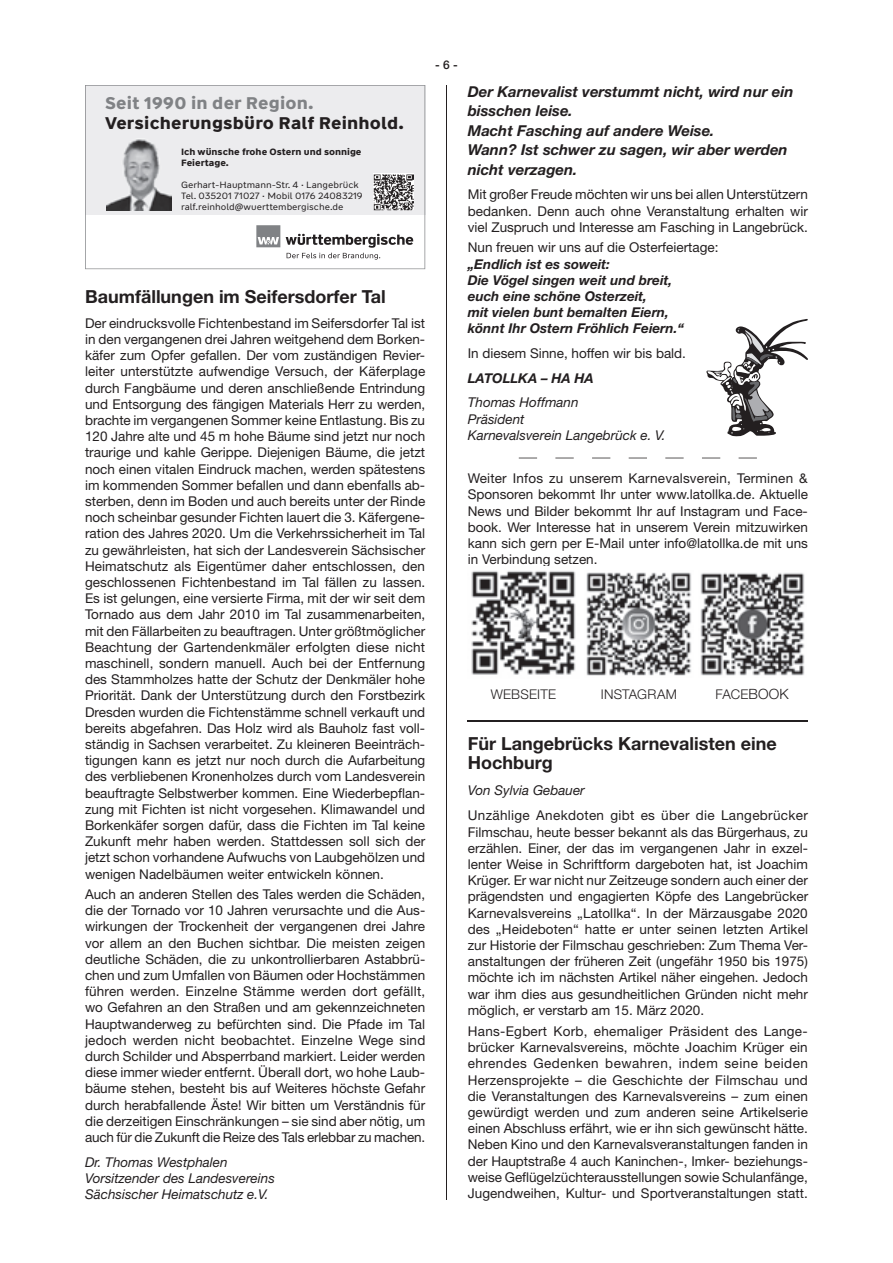
<style>
.page{position:relative;width:893px;height:1263px;background:#fff}
.page>*{position:absolute;margin:0;border:0;box-sizing:border-box;transform-origin:0 0}
.t1{font:700 18px/19.5px "Helvetica Neue";color:#231f20}
.t2{font:700 16.95px "WW Type";letter-spacing:.01em;color:#231f20;scale:1.09 1}
.t3{font:700 16.95px "WW Type";letter-spacing:.01em;color:#808285;scale:1.09 1}
.t4{font:italic 700 15px/19.5px "Helvetica Neue";color:#231f20}
.t5{font:13.5px/16.2px "Helvetica Neue";color:#231f20;text-align:justify}
.t6{font:italic 13.5px/16.2px "Helvetica Neue";color:#231f20}
.t7{font:italic 700 13.5px/16.2px "Helvetica Neue";color:#231f20}
.t8{font:300 13.35px "Helvetica Neue";letter-spacing:.02em;color:#231f20}
.t9{font:500 12px "Helvetica Neue";color:#231f20}
.t10{font:9.15px/11.1px "WW Type";color:#231f20;scale:1.09 1}
.t11{font:700 9.15px/11.1px "WW Type";color:#231f20;scale:1.09 1}
.s1{font-size:14.25px}
</style>
<div class="page">
<hr style="left:446px;top:85px;width:1px;height:1114px;background:#231f20">
<svg style="left:739px;top:458px;width:18px;height:1px"></svg>
<svg style="left:702px;top:458px;width:18px;height:1px"></svg>
<svg style="left:665px;top:458px;width:19px;height:1px"></svg>
<svg style="left:629px;top:458px;width:18px;height:1px"></svg>
<svg style="left:592px;top:458px;width:18px;height:1px"></svg>
<svg style="left:555px;top:458px;width:19px;height:1px"></svg>
<svg style="left:519px;top:458px;width:18px;height:1px"></svg>
<hr style="left:468px;top:720px;width:340px;height:2px;background:#231f20">
<img style="left:471px;top:571px;width:105px;height:104px">
<img style="left:586px;top:572px;width:105px;height:104px">
<img style="left:700px;top:573px;width:105px;height:103px">
<svg style="left:85px;top:85px;width:340px;height:184px;fill:#ececee"></svg>
<img style="left:107px;top:139px;width:64px;height:71px">
<svg style="left:706px;top:319px;width:102px;height:117px"></svg>
<p class="t3" style="left:105px;top:92px;width:193px">Seit 1990 in der Region.</p>
<p class="t2" style="left:105px;top:112px;width:276px">Versicherungsbüro Ralf Reinhold.</p>
<p class="t11" style="left:181px;top:146px;width:167px">Ich wünsche frohe Ostern und sonnige<br>Feiertage.</p>
<p class="t10" style="left:181px;top:179px;width:168px">Gerhart-Hauptmann-Str. 4 · Langebrück<br>Tel. 035201 71027 · Mobil 0176 24083219 ralf.reinhold@wuerttembergische.de</p>
<h1 class="t1" style="left:85px;top:286px;width:302px">Baumfällungen im Seifersdorfer Tal</h1>
<p class="t5" style="left:85px;top:315px;width:342px">Der eindrucksvolle Fichtenbestand im Seifersdorfer Tal ist in den vergangenen drei Jahren weitgehend dem Borken&shy;käfer zum Opfer gefallen. Der vom zuständigen Revier&shy;leiter unterstützte aufwendige Versuch, der Käferplage durch Fangbäume und deren anschließende Entrindung und Entsorgung des fängigen Materials Herr zu werden, brachte im vergangenen Sommer keine Entlastung. Bis zu 120 Jahre alte und 45 m hohe Bäume sind jetzt nur noch traurige und kahle Gerippe. Diejenigen Bäume, die jetzt noch einen vitalen Eindruck machen, werden spätestens im kommenden Sommer befallen und dann ebenfalls ab&shy;sterben, denn im Boden und auch bereits unter der Rinde noch scheinbar gesunder Fichten lauert die 3. Käfergene&shy;ration des Jahres 2020. Um die Verkehrssicherheit im Tal zu gewährleisten, hat sich der Landesverein Sächsischer Heimatschutz als Eigentümer daher entschlossen, den geschlossenen Fichtenbestand im Tal fällen zu lassen.<br>Es ist gelungen, eine versierte Firma, mit der wir seit dem Tornado aus dem Jahr 2010 im Tal zusammenarbeiten, mit den Fällarbeiten zu beauftragen. Unter größtmöglicher Beachtung der Gartendenkmäler erfolgten diese nicht maschinell, sondern manuell. Auch bei der Entfernung des Stammholzes hatte der Schutz der Denkmäler hohe Priorität. Dank der Unterstützung durch den Forstbezirk Dresden wurden die Fichtenstämme schnell verkauft und bereits abgefahren. Das Holz wird als Bauholz fast voll&shy;ständig in Sachsen verarbeitet. Zu kleineren Beeinträch&shy;tigungen kann es jetzt nur noch durch die Aufarbeitung des verbliebenen Kronenholzes durch vom Landesverein beauftragte Selbstwerber kommen. Eine Wiederbepflan&shy;zung mit Fichten ist nicht vorgesehen. Klimawandel und Borkenkäfer sorgen dafür, dass die Fichten im Tal keine Zukunft mehr haben werden. Stattdessen soll sich der jetzt schon vorhandene Aufwuchs von Laubgehölzen und wenigen Nadelbäumen weiter entwickeln können.</p>
<p class="t5" style="left:85px;top:886px;width:342px">Auch an anderen Stellen des Tales werden die Schäden, die der Tornado vor 10 Jahren verursachte und die Aus&shy;wirkungen der Trockenheit der vergangenen drei Jahre vor allem an den Buchen sichtbar. Die meisten zeigen deutliche Schäden, die zu unkontrollierbaren Astabbrü&shy;chen und zum Umfallen von Bäumen oder Hochstämmen führen werden. Einzelne Stämme werden dort gefällt, wo Gefahren an den Straßen und am gekennzeichneten Hauptwanderweg zu befürchten sind. Die Pfade im Tal jedoch werden nicht beobachtet. Einzelne Wege sind durch Schilder und Absperrband markiert. Leider werden diese immer wieder entfernt. Überall dort, wo hohe Laub&shy;bäume stehen, besteht bis auf Weiteres höchste Gefahr durch herabfallende Äste! Wir bitten um Verständnis für die derzeitigen Einschränkungen – sie sind aber nötig, um auch für die Zukunft die Reize des Tals erlebbar zu machen.</p>
<p class="t6" style="left:85px;top:1154px;width:191px">Dr. Thomas Westphalen<br>Vorsitzender des Landesvereins<br>Sächsischer Heimatschutz e.V.</p>
<p class="t9" style="left:435px;top:57px;width:24px">- 6 -</p>
<p class="t4" style="left:468px;top:81px;width:327px">Der Karnevalist verstummt nicht, wird nur ein bisschen leise.<br>Macht Fasching auf andere Weise.<br>Wann? Ist schwer zu sagen, wir aber werden nicht verzagen.</p>
<p class="t5" style="left:468px;top:186px;width:342px">Mit großer Freude möchten wir uns bei allen Unterstützern bedanken. Denn auch ohne Veranstaltung erhalten wir viel Zuspruch und Interesse am Fasching in Langebrück.</p>
<p class="t5" style="left:468px;top:239px;width:252px">Nun freuen wir uns auf die Osterfeiertage:</p>
<p class="t7" style="left:468px;top:255px;width:218px">„Endlich ist es soweit:<br>Die Vögel singen weit und breit, euch eine schöne Osterzeit,<br>mit vielen bunt bemalten Eiern, könnt Ihr Ostern Fröhlich Feiern.“</p>
<p class="t5" style="left:468px;top:345px;width:220px">In diesem Sinne, hoffen wir bis bald.</p>
<p class="t7" style="left:468px;top:370px;width:128px">LATOLLKA – HA HA</p>
<p class="t6" style="left:468px;top:394px;width:199px">Thomas Hoffmann<br>Präsident<br>Karnevalsverein Langebrück e. V.</p>
<p class="t5" style="left:468px;top:470px;width:342px">Weiter Infos zu unserem Karnevalsverein, Terminen &amp; Sponsoren bekommt Ihr unter www.latollka.de. Aktuelle News und Bilder bekommt Ihr auf Instagram und Face&shy;book. Wer Interesse hat in unserem Verein mitzuwirken kann sich gern per E-Mail unter info@latollka.de mit uns in Verbindung setzen.</p>
<p class="t8" style="left:491px;top:686px;width:67px">WEBSEITE</p>
<p class="t8" style="left:601px;top:686px;width:78px">INSTAGRAM</p>
<p class="t8" style="left:716px;top:686px;width:75px">FACE<span class="s1">BOOK</span></p>
<h1 class="t1" style="left:468px;top:733px;width:310px">Für Langebrücks Karnevalisten eine<br>Hochburg</h1>
<p class="t6" style="left:468px;top:782px;width:119px">Von Sylvia Gebauer</p>
<p class="t5" style="left:468px;top:807px;width:342px">Unzählige Anekdoten gibt es über die Langebrücker Filmschau, heute besser bekannt als das Bürgerhaus, zu erzählen. Einer, der das im vergangenen Jahr in exzel&shy;lenter Weise in Schriftform dargeboten hat, ist Joachim Krüger. Er war nicht nur Zeitzeuge sondern auch einer der prägendsten und engagierten Köpfe des Langebrücker Karnevalsvereins „Latollka“. In der Märzausgabe 2020 des „Heideboten“ hatte er unter seinen letzten Artikel zur Historie der Filmschau geschrieben: Zum Thema Ver&shy;anstaltungen der früheren Zeit (ungefähr 1950 bis 1975) möchte ich im nächsten Artikel näher eingehen. Jedoch war ihm dies aus gesundheitlichen Gründen nicht mehr möglich, er verstarb am 15. März 2020.</p>
<p class="t5" style="left:468px;top:1023px;width:342px">Hans-Egbert Korb, ehemaliger Präsident des Lange&shy;brücker Karnevalsvereins, möchte Joachim Krüger ein ehrendes Gedenken bewahren, indem seine beiden Herzensprojekte – die Geschichte der Filmschau und die Veranstaltungen des Karnevalsvereins – zum einen gewürdigt werden und zum anderen seine Artikelserie einen Abschluss erfährt, wie er ihn sich gewünscht hätte.<br>Neben Kino und den Karnevalsveranstaltungen fanden in der Hauptstraße 4 auch Kaninchen-, Imker- beziehungs&shy;weise Geflügelzüchterausstellungen sowie Schulanfänge, Jugendweihen, Kultur- und Sportveranstaltungen statt.</p>
</div>
